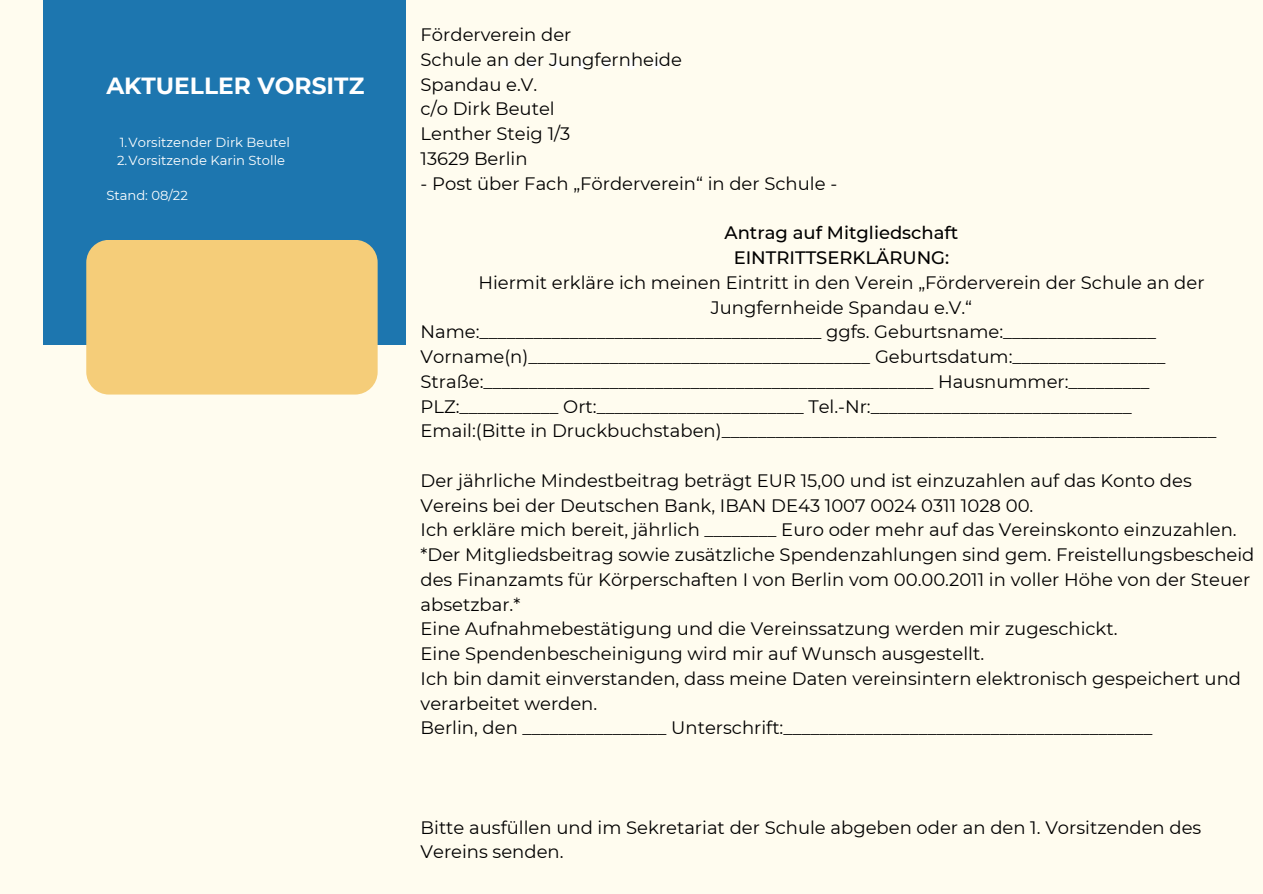
<style>
.page{position:relative;width:1263px;height:894px;background:#fff}
.page>*{position:absolute;margin:0;border:0;box-sizing:border-box;transform-origin:0 0}
.t1{font:700 23.4px "Montserrat";color:#fff}
.t2{font:18px/24.8px "Montserrat";color:#000}
.t3{font:500 18px "Montserrat";color:#000}
.t4{font:13.2px "Montserrat";color:#fff}
</style>
<div class="page">
<div style="left:0;top:0;width:1263px;height:893px;background:#fffcef"></div>
<div style="left:44px;top:0;width:362px;height:344px;background:#1d76af"></div>
<svg style="left:501px;top:60px;width:10px;height:9px"></svg>
<svg style="left:577px;top:60px;width:9px;height:9px"></svg>
<svg style="left:526px;top:60px;width:10px;height:9px"></svg>
<svg style="left:602px;top:60px;width:9px;height:9px"></svg>
<svg style="left:551px;top:60px;width:10px;height:9px"></svg>
<svg style="left:627px;top:60px;width:9px;height:9px"></svg>
<svg style="left:652px;top:60px;width:9px;height:9px"></svg>
<div style="left:86px;top:240px;width:292px;height:154px;background:#f5cd79;border-radius:23px"></div>
<p class="t1" style="left:106px;top:71px;width:260px">AKTUELLER VORSITZ</p>
<p class="t4" style="left:120px;top:134px;width:172px">1.Vorsitzender Dirk Beutel</p>
<p class="t4" style="left:117px;top:152px;width:170px">2.Vorsitzende Karin Stolle</p>
<p class="t4" style="left:106px;top:187px;width:83px">Stand: 08/22</p>
<p class="t2" style="left:421px;top:22px;width:152px">Förderverein der</p>
<p class="t2" style="left:421px;top:47px;width:263px">Schule an der Jungfernheide</p>
<p class="t2" style="left:421px;top:72px;width:118px">Spandau e.V.</p>
<p class="t2" style="left:421px;top:97px;width:136px">c/o Dirk Beutel</p>
<p class="t2" style="left:421px;top:121px;width:151px">Lenther Steig 1/3</p>
<p class="t2" style="left:421px;top:146px;width:108px">13629 Berlin</p>
<p class="t2" style="left:421px;top:171px;width:418px">- Post über Fach „Förderverein“ in der Schule -</p>
<p class="t3" style="left:724px;top:222px;width:235px">Antrag auf Mitgliedschaft</p>
<p class="t3" style="left:734px;top:246px;width:217px">EINTRITTSERKLÄRUNG:</p>
<p class="t2" style="left:478px;top:270px;width:728px">Hiermit erkläre ich meinen Eintritt in den Verein „Förderverein der Schule an der</p>
<p class="t2" style="left:711px;top:294px;width:263px">Jungfernheide Spandau e.V.“</p>
<p class="t2" style="left:421px;top:319px;width:737px">Name:______________________________________ ggfs. Geburtsname:_________________</p>
<p class="t2" style="left:421px;top:344px;width:746px">Vorname(n)______________________________________ Geburtsdatum:_________________</p>
<p class="t2" style="left:421px;top:369px;width:730px">Straße:__________________________________________________ Hausnummer:_________</p>
<p class="t2" style="left:421px;top:393px;width:713px">PLZ:___________ Ort:_______________________ Tel.-Nr:_____________________________</p>
<p class="t2" style="left:421px;top:418px;width:797px">Email:(Bitte in Druckbuchstaben)_______________________________________________________</p>
<p class="t2" style="left:421px;top:468px;width:773px">Der jährliche Mindestbeitrag beträgt EUR 15,00 und ist einzuzahlen auf das Konto des</p>
<p class="t2" style="left:421px;top:492px;width:614px">Vereins bei der Deutschen Bank, IBAN DE43 1007 0024 0311 1028 00.</p>
<p class="t2" style="left:421px;top:517px;width:835px">Ich erkläre mich bereit, jährlich ________ Euro oder mehr auf das Vereinskonto einzuzahlen. *Der Mitgliedsbeitrag sowie zusätzliche Spendenzahlungen sind gem. Freistellungsbescheid des Finanzamts für Körperschaften I von Berlin vom 00.00.2011 in voller Höhe von der Steuer absetzbar.*</p>
<p class="t2" style="left:421px;top:616px;width:698px">Eine Aufnahmebestätigung und die Vereinssatzung werden mir zugeschickt.</p>
<p class="t2" style="left:421px;top:641px;width:565px">Eine Spendenbescheinigung wird mir auf Wunsch ausgestellt.</p>
<p class="t2" style="left:421px;top:666px;width:822px">Ich bin damit einverstanden, dass meine Daten vereinsintern elektronisch gespeichert und verarbeitet werden.</p>
<p class="t2" style="left:421px;top:715px;width:733px">Berlin, den ________________ Unterschrift:_________________________________________</p>
<p class="t2" style="left:421px;top:814px;width:782px">Bitte ausfüllen und im Sekretariat der Schule abgeben oder an den 1. Vorsitzenden des<br>Vereins senden.</p>
</div>
